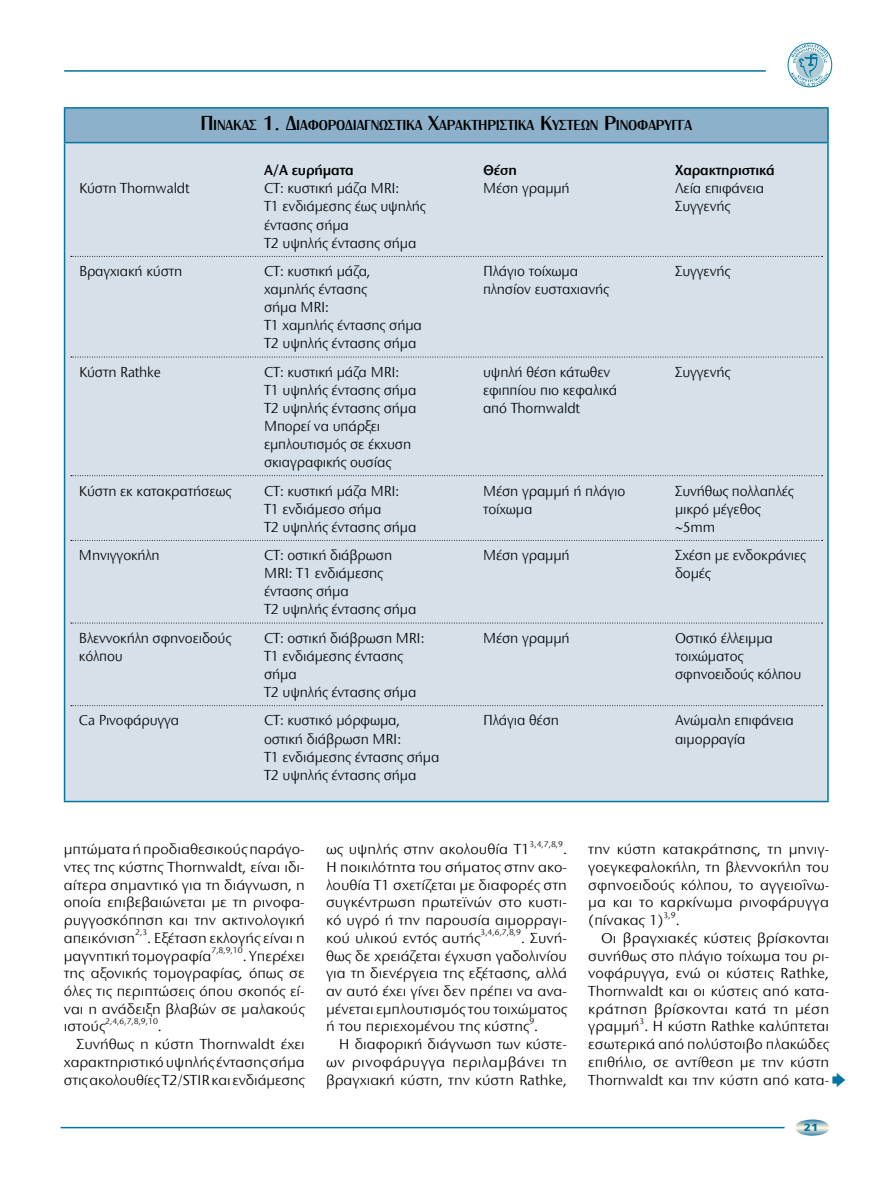
<style>
.page{position:relative;width:893px;height:1191px;background:#fff}
.page>*{position:absolute;margin:0;border:0;box-sizing:border-box;transform-origin:0 0}
.t1{font:15px/17.7px "Stone Sans ITC Hel";letter-spacing:-.01em;color:#000;text-align:justify}
.t2{font:15px/18px "Stone Sans ITC Hel";letter-spacing:-.01em;color:#000;scale:.95 1}
.t3{font:15px "Britannic Greek";letter-spacing:-.01em;color:#000;scale:1.05 1}
.t4{font:600 15px "Stone Sans ITC Hel";letter-spacing:-.01em;color:#000;scale:.95 1}
.t5{font:15px "Stone Sans ITC Hel";letter-spacing:.015em;color:#000}
.t6{font:900 10.5px "PF Catalog";color:#0076a0;scale:1.15 1}
.t7{font:8.7px "Stone Sans ITC Hel";color:#000}
.s1{font-size:21px}
</style>
<div class="page">
<svg style="left:788px;top:43px;width:44px;height:44px"></svg>
<div style="left:788px;top:43px;width:44px;height:44px;border:1px solid #0076a0;border-radius:50%"></div>
<svg style="left:791px;top:44px;width:38px;height:42px"></svg>
<hr style="left:64px;top:70px;width:702px;height:2px;background:#0076a0">
<svg style="left:832px;top:1073px;width:13px;height:14px"></svg>
<hr style="left:61px;top:1126px;width:723px;height:2px;background:#0076a0">
<svg style="left:795px;top:1119px;width:34px;height:16px"></svg>
<div style="left:65px;top:108px;width:763px;height:35px;background:#8db1ca"></div>
<div style="left:65px;top:143px;width:763px;height:658px;background:#d5e0e9"></div>
<hr style="left:64px;top:143px;width:1px;height:658px;background:#0076a0">
<hr style="left:827px;top:143px;width:2px;height:658px;background:#0076a0">
<hr style="left:64px;top:801px;width:765px;height:1px;background:#0076a0">
<hr style="left:64px;top:109px;width:1px;height:33px;background:#0076a0">
<hr style="left:64px;top:107px;width:765px;height:2px;background:#0076a0">
<hr style="left:827px;top:109px;width:2px;height:33px;background:#0076a0">
<hr style="left:64px;top:142px;width:765px;height:1px;background:#0076a0">
<svg style="left:71px;top:256px;width:752px;height:1px"></svg>
<svg style="left:71px;top:357px;width:752px;height:1px"></svg>
<svg style="left:71px;top:475px;width:752px;height:1px"></svg>
<svg style="left:71px;top:540px;width:752px;height:1px"></svg>
<svg style="left:71px;top:622px;width:752px;height:1px"></svg>
<svg style="left:71px;top:705px;width:752px;height:1px"></svg>
<p class="t3" style="left:200px;top:117px;width:470px"><span class="s1">Π</span>IΝΑΚΑΣ <span class="s1">1. Δ</span>ΙΑΦΟΡΟΔΙΑΓΝΩΣΤΙΚΑ <span class="s1">Χ</span>ΑΡΑΚΤΗΡΙΣΤΙΚΑ <span class="s1">Κ</span>ΥΣΤΕΩΝ <span class="s1">Ρ</span>ΙΝΟΦΑΡΥΓΓΑ</p>
<p class="t4" style="left:264px;top:162px;width:96px">Α/Α ευρήματα</p>
<p class="t4" style="left:483px;top:162px;width:37px">Θέση</p>
<p class="t4" style="left:675px;top:162px;width:106px">Χαρακτηριστικά</p>
<p class="t2" style="left:79px;top:180px;width:118px">Κύστη Thornwaldt</p>
<p class="t2" style="left:264px;top:180px;width:144px">CT: κυστική μάζα MRI:</p>
<p class="t2" style="left:483px;top:180px;width:93px">Μέση γραμμή</p>
<p class="t2" style="left:675px;top:180px;width:95px">Λεία επιφάνεια</p>
<p class="t2" style="left:264px;top:198px;width:172px">T1 ενδιάμεσης έως υψηλής</p>
<p class="t2" style="left:675px;top:198px;width:60px">Συγγενής</p>
<p class="t2" style="left:264px;top:216px;width:162px">έντασης σήμα<br>T2 υψηλής έντασης σήμα</p>
<p class="t2" style="left:79px;top:262px;width:110px">Βραγχιακή κύστη</p>
<p class="t2" style="left:264px;top:262px;width:114px">CT: κυστική μάζα,</p>
<p class="t2" style="left:483px;top:262px;width:102px">Πλάγιο τοίχωμα</p>
<p class="t2" style="left:675px;top:262px;width:60px">Συγγενής</p>
<p class="t2" style="left:264px;top:280px;width:110px">χαμηλής έντασης</p>
<p class="t2" style="left:483px;top:280px;width:134px">πλησίον ευσταχιανής</p>
<p class="t2" style="left:264px;top:298px;width:168px">σήμα MRI:<br>T1 χαμηλής έντασης σήμα<br>T2 υψηλής έντασης σήμα</p>
<p class="t2" style="left:79px;top:363px;width:88px">Κύστη Rathke</p>
<p class="t2" style="left:264px;top:363px;width:144px">CT: κυστική μάζα MRI:</p>
<p class="t2" style="left:483px;top:363px;width:135px">υψηλή θέση κάτωθεν</p>
<p class="t2" style="left:675px;top:363px;width:60px">Συγγενής</p>
<p class="t2" style="left:264px;top:381px;width:162px">T1 υψηλής έντασης σήμα</p>
<p class="t2" style="left:483px;top:381px;width:143px">εφιππίου πιο κεφαλικά</p>
<p class="t2" style="left:264px;top:399px;width:162px">T2 υψηλής έντασης σήμα</p>
<p class="t2" style="left:483px;top:399px;width:104px">από Thornwaldt</p>
<p class="t2" style="left:264px;top:417px;width:156px">Μπορεί να υπάρξει εμπλουτισμός σε έκχυση σκιαγραφικής ουσίας</p>
<p class="t2" style="left:79px;top:482px;width:162px">Κύστη εκ κατακρατήσεως</p>
<p class="t2" style="left:264px;top:482px;width:144px">CT: κυστική μάζα MRI:</p>
<p class="t2" style="left:483px;top:482px;width:151px">Μέση γραμμή ή πλάγιο</p>
<p class="t2" style="left:675px;top:482px;width:126px">Συνήθως πολλαπλές</p>
<p class="t2" style="left:264px;top:500px;width:125px">T1 ενδιάμεσο σήμα</p>
<p class="t2" style="left:483px;top:500px;width:54px">τοίχωμα</p>
<p class="t2" style="left:675px;top:500px;width:92px">μικρό μέγεθος</p>
<p class="t2" style="left:264px;top:518px;width:162px">T2 υψηλής έντασης σήμα</p>
<p class="t2" style="left:675px;top:518px;width:44px">∼5mm</p>
<p class="t2" style="left:79px;top:546px;width:86px">Μηνιγγοκήλη</p>
<p class="t2" style="left:264px;top:546px;width:136px">CT: οστική διάβρωση</p>
<p class="t2" style="left:483px;top:546px;width:93px">Μέση γραμμή</p>
<p class="t2" style="left:675px;top:546px;width:139px">Σχέση με ενδοκράνιες</p>
<p class="t2" style="left:264px;top:564px;width:127px">MRI: T1 ενδιάμεσης</p>
<p class="t2" style="left:675px;top:564px;width:39px">δομές</p>
<p class="t2" style="left:264px;top:582px;width:162px">έντασης σήμα<br>T2 υψηλής έντασης σήμα</p>
<p class="t2" style="left:79px;top:629px;width:162px">Βλεννοκήλη σφηνοειδούς</p>
<p class="t2" style="left:264px;top:629px;width:170px">CT: οστική διάβρωση MRI:</p>
<p class="t2" style="left:483px;top:629px;width:93px">Μέση γραμμή</p>
<p class="t2" style="left:675px;top:629px;width:105px">Οστικό έλλειμμα</p>
<p class="t2" style="left:79px;top:647px;width:48px">κόλπου</p>
<p class="t2" style="left:264px;top:647px;width:148px">T1 ενδιάμεσης έντασης</p>
<p class="t2" style="left:675px;top:647px;width:73px">τοιχώματος</p>
<p class="t2" style="left:264px;top:665px;width:36px">σήμα</p>
<p class="t2" style="left:675px;top:665px;width:134px">σφηνοειδούς κόλπου</p>
<p class="t2" style="left:264px;top:683px;width:162px">T2 υψηλής έντασης σήμα</p>
<p class="t2" style="left:79px;top:712px;width:107px">Ca Ρινοφάρυγγα</p>
<p class="t2" style="left:264px;top:712px;width:145px">CT: κυστικό μόρφωμα,</p>
<p class="t2" style="left:483px;top:712px;width:81px">Πλάγια θέση</p>
<p class="t2" style="left:675px;top:712px;width:127px">Ανώμαλη επιφάνεια</p>
<p class="t2" style="left:264px;top:730px;width:146px">οστική διάβρωση MRI:</p>
<p class="t2" style="left:675px;top:730px;width:76px">αιμορραγία</p>
<p class="t2" style="left:264px;top:748px;width:186px">T1 ενδιάμεσης έντασης σήμα<br>T2 υψηλής έντασης σήμα</p>
<p class="t1" style="left:64px;top:840px;width:242px">μπτώματα ή προδιαθεσικούς παράγο&shy;ντες της κύστης Thornwaldt, είναι ιδι&shy;αίτερα σημαντικό για τη διάγνωση, η οποία επιβεβαιώνεται με τη ρινοφα&shy;ρυγγοσκόπηση και την ακτινολογική απεικόνιση</p>
<p class="t7" style="left:135px;top:928px;width:14px">2,3</p>
<p class="t1" style="left:64px;top:929px;width:242px;text-indent:83px">. Εξέταση εκλογής είναι η μαγνητική τομογραφία</p>
<p class="t7" style="left:211px;top:945px;width:33px">7,8,9,10</p>
<p class="t1" style="left:64px;top:947px;width:242px;text-indent:179px">. Υπερέχει της αξονικής τομογραφίας, όπως σε όλες τις περιπτώσεις όπου σκοπός εί&shy;ναι η ανάδειξη βλαβών σε μαλακούς ιστούς</p>
<p class="t7" style="left:105px;top:1016px;width:54px">2,4,6,7,8,9,10</p>
<p class="t1" style="left:158px;top:1018px;width:5px">.</p>
<p class="t1" style="left:77px;top:1035px;width:230px">Συνήθως η κύστη Thornwaldt έχει</p>
<p class="t1" style="left:64px;top:1053px;width:242px">χαρακτηριστικό υψηλής έντασης σήμα</p>
<p class="t1" style="left:64px;top:1071px;width:242px">στις ακολουθίες Τ2/STIR και ενδιάμεσης</p>
<p class="t1" style="left:326px;top:840px;width:205px">ως υψηλής στην ακολουθία Τ1</p>
<p class="t7" style="left:530px;top:839px;width:35px">3,4,7,8,9</p>
<p class="t1" style="left:326px;top:840px;width:242px;text-indent:237px">.<br>Η ποικιλότητα του σήματος στην ακο&shy;λουθία Τ1 σχετίζεται με διαφορές στη συγκέντρωση πρωτεϊνών στο κυστι&shy;κό υγρό ή την παρουσία αιμορραγι&shy;κού υλικού εντός αυτής</p>
<p class="t7" style="left:480px;top:928px;width:42px">3,4,6,7,8,9</p>
<p class="t1" style="left:326px;top:929px;width:242px;text-indent:195px">. Συνή&shy;θως δε χρειάζεται έγχυση γαδολινίου για τη διενέργεια της εξέτασης, αλλά αν αυτό έχει γίνει δεν πρέπει να ανα&shy;μένεται εμπλουτισμός του τοιχώματος ή του περιεχομένου της κύστης .</p>
<p class="t7" style="left:529px;top:1016px;width:6px">9</p>
<p class="t1" style="left:326px;top:1035px;width:243px;text-indent:13px">Η διαφορική διάγνωση των κύστε&shy;ων ρινοφάρυγγα περιλαμβάνει τη βραγχιακή κύστη, την κύστη Rathke,</p>
<p class="t1" style="left:588px;top:840px;width:243px">την κύστη κατακράτησης, τη μηνιγ&shy;γοεγκεφαλοκήλη, τη βλεννοκήλη του σφηνοειδούς κόλπου, το αγγειοΐνω&shy;μα και το καρκίνωμα ρινοφάρυγγα (πίνακας 1)</p>
<p class="t7" style="left:664px;top:910px;width:14px">3,9</p>
<p class="t1" style="left:676px;top:911px;width:5px">.</p>
<p class="t1" style="left:601px;top:929px;width:230px">Οι βραγχιακές κύστεις βρίσκονται</p>
<p class="t1" style="left:588px;top:947px;width:242px">συνήθως στο πλάγιο τοίχωμα του ρι-</p>
<p class="t1" style="left:588px;top:965px;width:242px">νοφάρυγγα, ενώ οι κύστεις Rathke,</p>
<p class="t1" style="left:588px;top:982px;width:242px">Thornwaldt και οι κύστεις από κατα-</p>
<p class="t5" style="left:588px;top:1001px;width:242px">κράτηση βρίσκονται κατά τη μέση</p>
<p class="t1" style="left:588px;top:1018px;width:242px">γραμμή . Η κύστη Rathke καλύπτεται</p>
<p class="t7" style="left:640px;top:1016px;width:6px">3</p>
<p class="t1" style="left:588px;top:1035px;width:243px">εσωτερικά από πολύστοιβο πλακώδες επιθήλιο, σε αντίθεση με την κύστη Thornwaldt και την κύστη από κατα-</p>
<p class="t6" style="left:804px;top:1120px;width:14px">21</p>
</div>
